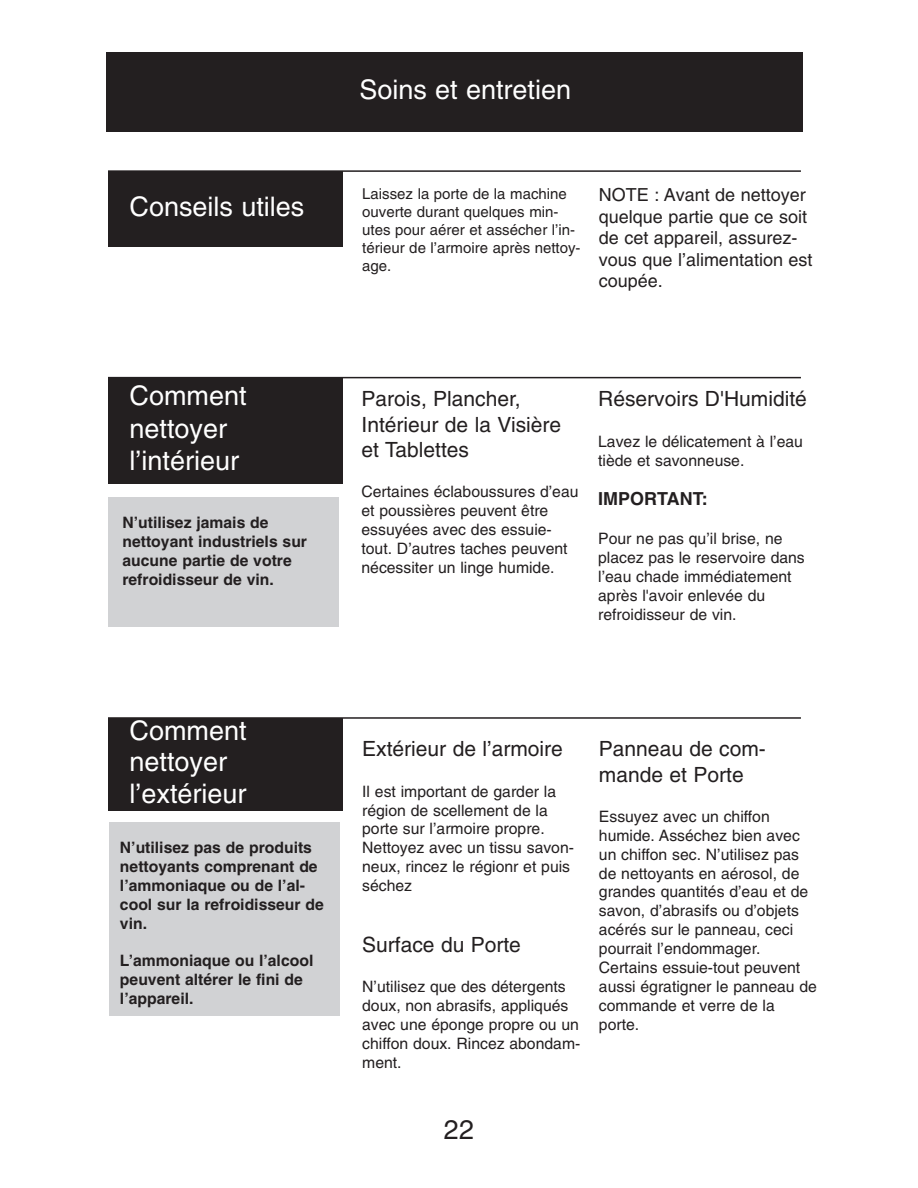
<style>
.page{position:relative;width:918px;height:1188px;background:#fff}
.page>*{position:absolute;margin:0;border:0;box-sizing:border-box;transform-origin:0 0}
.t1{font:27px/32.4px "Helvetica";color:#fff}
.t2{font:27px "Helvetica";color:#231f20}
.t3{font:21px/25.2px "Helvetica";color:#231f20}
.t4{font:18px/21.6px "Helvetica";color:#231f20}
.t5{font:700 18px "Helvetica";color:#231f20}
.t6{font:15.75px/18.9px "Helvetica";color:#231f20}
.t7{font:700 15.75px/18.9px "Helvetica";color:#231f20}
.t8{font:15px/18px "Helvetica";color:#231f20}
</style>
<div class="page">
<div style="left:108px;top:171px;width:234px;height:75px;background:#231f20"></div>
<hr style="left:108px;top:170px;width:693px;height:2px;background:#231f20">
<div style="left:108px;top:378px;width:234px;height:106px;background:#231f20"></div>
<hr style="left:108px;top:377px;width:693px;height:1px;background:#231f20">
<div style="left:106px;top:52px;width:697px;height:80px;background:#231f20"></div>
<div style="left:108px;top:718px;width:234px;height:92px;background:#231f20"></div>
<hr style="left:108px;top:717px;width:693px;height:2px;background:#231f20">
<div style="left:109px;top:823px;width:231px;height:193px;background:#d1d2d4"></div>
<div style="left:108px;top:498px;width:231px;height:129px;background:#d1d2d4"></div>
<h1 class="t1" style="left:359px;top:75px;width:213px">Soins et entretien</h1>
<h1 class="t1" style="left:130px;top:192px;width:176px">Conseils utiles</h1>
<p class="t8" style="left:362px;top:186px;width:220px">Laissez la porte de la machine ouverte durant quelques min&shy;utes pour aérer et assécher l’in&shy;térieur de l’armoire après nettoy&shy;age.</p>
<p class="t4" style="left:599px;top:185px;width:215px">NOTE : Avant de nettoyer quelque partie que ce soit de cet appareil, assurez&shy;vous que l’alimentation est coupée.</p>
<h1 class="t1" style="left:130px;top:382px;width:119px">Comment nettoyer l’intérieur</h1>
<p class="t7" style="left:122px;top:514px;width:186px">N’utilisez jamais de nettoyant industriels sur aucune partie de votre refroidisseur de vin.</p>
<h2 class="t3" style="left:362px;top:388px;width:201px">Parois, Plancher,<br>Intérieur de la Visière et Tablettes</h2>
<p class="t6" style="left:362px;top:484px;width:219px">Certaines éclaboussures d’eau et poussières peuvent être essuyées avec des essuie&shy;tout. D’autres taches peuvent nécessiter un linge humide.</p>
<h2 class="t3" style="left:598px;top:388px;width:210px">Réservoirs D'Humidité</h2>
<p class="t6" style="left:598px;top:433px;width:206px">Lavez le délicatement à l’eau tiède et savonneuse.</p>
<p class="t5" style="left:598px;top:492px;width:111px">IMPORTANT:</p>
<p class="t6" style="left:598px;top:530px;width:208px">Pour ne pas qu’il brise, ne placez pas le reservoire dans l’eau chade immédiatement après l'avoir enlevée du refroidisseur de vin.</p>
<h1 class="t1" style="left:130px;top:717px;width:119px;line-height:31.5px">Comment nettoyer l’extérieur</h1>
<p class="t7" style="left:120px;top:839px;width:205px">N’utilisez pas de produits nettoyants comprenant de l’ammoniaque ou de l’al&shy;cool sur la refroidisseur de vin.</p>
<p class="t7" style="left:120px;top:953px;width:195px">L’ammoniaque ou l’alcool peuvent altérer le fini de l’appareil.</p>
<h2 class="t3" style="left:362px;top:738px;width:202px">Extérieur de l’armoire</h2>
<p class="t6" style="left:362px;top:783px;width:213px">Il est important de garder la région de scellement de la porte sur l’armoire propre.<br>Nettoyez avec un tissu savon&shy;neux, rincez le régionr et puis séchez</p>
<h2 class="t3" style="left:362px;top:934px;width:160px">Surface du Porte</h2>
<p class="t6" style="left:362px;top:978px;width:220px">N’utilisez que des détergents doux, non abrasifs, appliqués avec une éponge propre ou un chiffon doux. Rincez abondam&shy;ment.</p>
<h2 class="t3" style="left:599px;top:738px;width:168px">Panneau de com&shy;mande et Porte</h2>
<p class="t6" style="left:599px;top:808px;width:220px">Essuyez avec un chiffon humide. Asséchez bien avec un chiffon sec. N’utilisez pas de nettoyants en aérosol, de grandes quantités d’eau et de savon, d’abrasifs ou d’objets acérés sur le panneau, ceci pourrait l’endommager.<br>Certains essuie-tout peuvent aussi égratigner le panneau de commande et verre de la porte.</p>
<h1 class="t2" style="left:444px;top:1120px;width:32px">22</h1>
</div>
